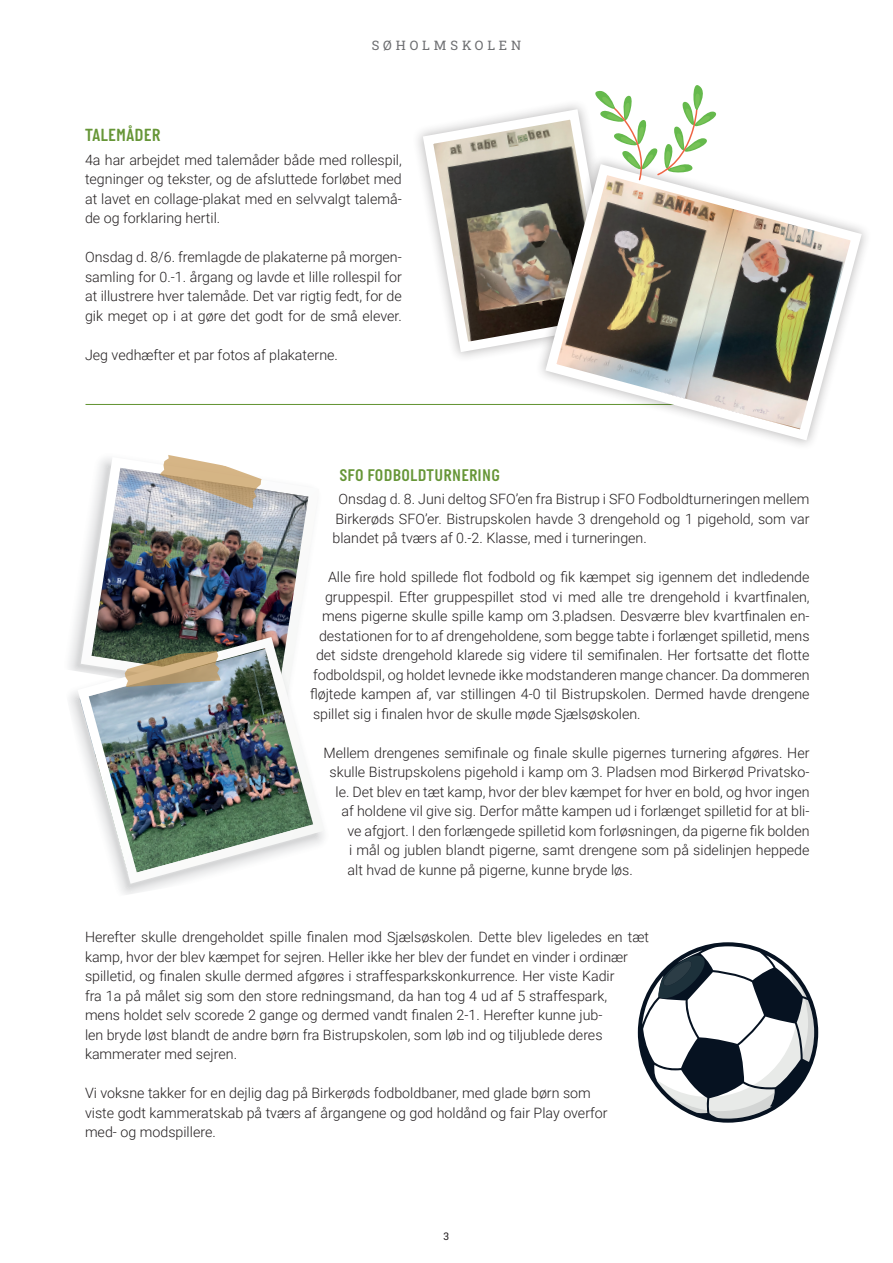
<style>
.page{position:relative;width:893px;height:1263px;background:#fff}
.page>*{position:absolute;margin:0;border:0;box-sizing:border-box;transform-origin:0 0}
.t1{font:600 18px "Italian Plate No 1";letter-spacing:.02em;color:#669637}
.t2{font:600 17.25px "Italian Plate No 1";letter-spacing:.02em;color:#669637}
.t3{font:300 14.25px/19.5px "Roboto";color:#231f20;text-align:justify}
.t4{font:13.05px "Roboto Slab";letter-spacing:.3em;color:#6c6d70}
.t5{font:10.5px "Roboto Slab";color:#231f20}
</style>
<div class="page">
<hr style="left:86px;top:404px;width:724px;height:1px;background:#669637">
<svg style="left:418px;top:104px;width:171px;height:253px"></svg>
<div style="left:535px;top:153px;width:337px;height:298px;background:#231f20;opacity:.3"></div>
<img style="left:540px;top:159px;width:327px;height:287px">
<img style="left:81px;top:458px;width:228px;height:177px">
<svg style="left:160px;top:455px;width:102px;height:54px"></svg>
<svg style="left:69px;top:635px;width:219px;height:260px"></svg>
<img style="left:78px;top:637px;width:246px;height:247px">
<svg style="left:124px;top:651px;width:97px;height:36px;background:#a89a79"></svg>
<svg style="left:638px;top:942px;width:180px;height:181px"></svg>
<svg style="left:589px;top:85px;width:133px;height:95px"></svg>
<p class="t4" style="left:372px;top:36px;width:151px">SØHOLMSKOLEN</p>
<p class="t1" style="left:85px;top:125px;width:77px">TALEMÅDER</p>
<p class="t3" style="left:85px;top:149px;width:318px">4a har arbejdet med talemåder både med rollespil, tegninger og tekster, og de afsluttede forløbet med at lavet en collage-plakat med en selvvalgt talemå&shy;de og forklaring hertil.</p>
<p class="t3" style="left:85px;top:247px;width:318px">Onsdag d. 8/6. fremlagde de plakaterne på morgen&shy;samling for 0.-1. årgang og lavde et lille rollespil for at illustrere hver talemåde. Det var rigtig fedt, for de gik meget op i at gøre det godt for de små elever.</p>
<p class="t3" style="left:85px;top:344px;width:254px">Jeg vedhæfter et par fotos af plakaterne.</p>
<p class="t2" style="left:340px;top:465px;width:162px">SFO FODBOLDTURNERING</p>
<p class="t3" style="left:333px;top:489px;width:479px;text-indent:6px">Onsdag d. 8. Juni deltog SFO’en fra Bistrup i SFO Fodboldturneringen mellem Birkerøds SFO’er. Bistrupskolen havde 3 drengehold og 1 pigehold, som var blandet på tværs af 0.-2. Klasse, med i turneringen.</p>
<p class="t3" style="left:328px;top:567px;width:483px">Alle fire hold spillede flot fodbold og fik kæmpet sig igennem det indledende</p>
<p class="t3" style="left:325px;top:586px;width:486px">gruppespil. Efter gruppespillet stod vi med alle tre drengehold i kvartfinalen,</p>
<p class="t3" style="left:322px;top:606px;width:489px">mens pigerne skulle spille kamp om 3.pladsen. Desværre blev kvartfinalen en-</p>
<p class="t3" style="left:319px;top:625px;width:492px">destationen for to af drengeholdene, som begge tabte i forlænget spilletid, mens</p>
<p class="t3" style="left:316px;top:645px;width:495px">det sidste drengehold klarede sig videre til semifinalen. Her fortsatte det flotte</p>
<p class="t3" style="left:313px;top:664px;width:498px">fodboldspil, og holdet levnede ikke modstanderen mange chancer. Da dommeren</p>
<p class="t3" style="left:310px;top:684px;width:501px">fløjtede kampen af, var stillingen 4-0 til Bistrupskolen. Dermed havde drengene</p>
<p class="t3" style="left:313px;top:703px;width:329px">spillet sig i finalen hvor de skulle møde Sjælsøskolen.</p>
<p class="t3" style="left:323px;top:742px;width:488px">Mellem drengenes semifinale og finale skulle pigernes turnering afgøres. Her</p>
<p class="t3" style="left:329px;top:762px;width:482px">skulle Bistrupskolens pigehold i kamp om 3. Pladsen mod Birkerød Privatsko-</p>
<p class="t3" style="left:335px;top:781px;width:475px">le. Det blev en tæt kamp, hvor der blev kæmpet for hver en bold, og hvor ingen</p>
<p class="t3" style="left:341px;top:801px;width:469px">af holdene vil give sig. Derfor måtte kampen ud i forlænget spilletid for at bli-</p>
<p class="t3" style="left:347px;top:820px;width:464px">ve afgjort. I den forlængede spilletid kom forløsningen, da pigerne fik bolden</p>
<p class="t3" style="left:349px;top:840px;width:462px">i mål og jublen blandt pigerne, samt drengene som på sidelinjen heppede</p>
<p class="t3" style="left:347px;top:859px;width:287px">alt hvad de kunne på pigerne, kunne bryde løs.</p>
<p class="t3" style="left:85px;top:927px;width:565px;text-align:left">Herefter skulle drengeholdet spille finalen mod Sjælsøskolen. Dette blev ligeledes en tæt kamp, hvor der blev kæmpet for sejren. Heller ikke her blev der fundet en vinder i ordinær spilletid, og finalen skulle dermed afgøres i straffesparkskonkurrence. Her viste Kadir<br>fra 1a på målet sig som den store redningsmand, da han tog 4 ud af 5 straffespark,<br>mens holdet selv scorede 2 gange og dermed vandt finalen 2-1. Herefter kunne jub-<br>len bryde løst blandt de andre børn fra Bistrupskolen, som løb ind og tiljublede deres kammerater med sejren.</p>
<p class="t3" style="left:85px;top:1083px;width:524px;text-align:left">Vi voksne takker for en dejlig dag på Birkerøds fodboldbaner, med glade børn som viste godt kammeratskab på tværs af årgangene og god holdånd og fair Play overfor med- og modspillere.</p>
<p class="t5" style="left:444px;top:1229px;width:7px">3</p>
</div>
